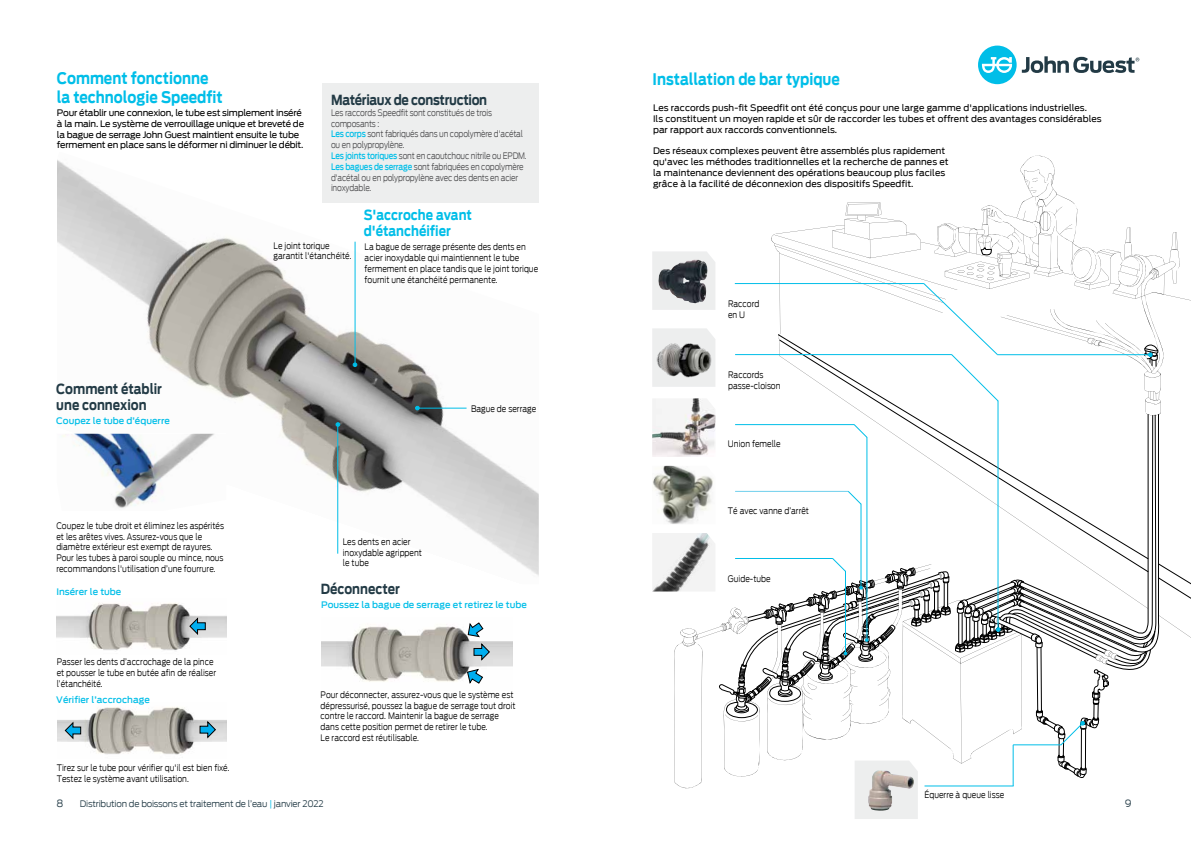
<style>
.page{position:relative;width:1191px;height:842px;background:#fff}
.page>*{position:absolute;margin:0;border:0;box-sizing:border-box;transform-origin:0 0}
.t1{font:700 16px/19.2px "Antenna";color:#00bee8;scale:.85 1}
.t2{font:700 14px/16px "Antenna";color:#223a45;scale:.85 1}
.t3{font:700 14px/16.8px "Antenna";color:#00bee8;scale:.85 1}
.t4{font:700 14px "Antenna";letter-spacing:-.025em;color:#223a45;scale:.85 1}
.t5{font:300 10px "Antenna";color:#223a45}
.t6{font:300 9px/10.8px "Antenna";color:#000;scale:.85 1}
.t7{font:9px/10.8px "Antenna";color:#000}
.t8{font:300 9px/10.8px "Antenna";letter-spacing:-.025em;color:#4d4d4f;scale:.84 1}
.t9{font:9px/10.8px "Antenna";letter-spacing:-.025em;color:#000}
.t10{font:500 9px "Antenna";color:#00bee8}
.t11{font:300 9px "Antenna";letter-spacing:-.025em;color:#223a45}
.s1{font-weight:500;color:#00bee8}
.s2{color:#00bee8}
</style>
<div class="page">
<div style="left:322px;top:84px;width:217px;height:119px;background:#edeeee"></div>
<img style="left:57px;top:160px;width:482px;height:416px">
<img style="left:57px;top:707px;width:169px;height:48px">
<img style="left:321px;top:626px;width:191px;height:58px">
<hr style="left:354px;top:242px;width:1px;height:122px;background:#00bee8">
<hr style="left:337px;top:424px;width:1px;height:130px;background:#00bee8">
<hr style="left:418px;top:408px;width:48px;height:1px;background:#00bee8">
<img style="left:57px;top:434px;width:169px;height:77px">
<img style="left:57px;top:603px;width:170px;height:48px">
<svg style="left:353px;top:362px;width:4px;height:5px"></svg>
<svg style="left:415px;top:406px;width:5px;height:4px"></svg>
<svg style="left:335px;top:422px;width:5px;height:5px"></svg>
<svg style="left:65px;top:722px;width:16px;height:16px"></svg>
<svg style="left:200px;top:721px;width:16px;height:17px"></svg>
<svg style="left:474px;top:644px;width:16px;height:16px"></svg>
<svg style="left:467px;top:669px;width:16px;height:14px"></svg>
<svg style="left:468px;top:622px;width:15px;height:15px"></svg>
<svg style="left:189px;top:618px;width:17px;height:16px"></svg>
<div style="left:978px;top:46px;width:38px;height:38px;background:#00bee8;border-radius:50%"></div>
<svg style="left:982px;top:57px;width:30px;height:16px"></svg>
<svg style="left:1021px;top:56px;width:118px;height:17px"></svg>
<svg style="left:652px;top:155px;width:539px;height:664px"></svg>
<hr style="left:924px;top:785px;width:89px;height:1px;background:#00bee8">
<img style="left:657px;top:260px;width:51px;height:43px">
<img style="left:868px;top:770px;width:46px;height:41px">
<img style="left:652px;top:339px;width:63px;height:44px">
<h1 class="t1" style="left:57px;top:69px;width:197px">Comment fonctionne la technologie Speedfit</h1>
<p class="t9" style="left:57px;top:107px;width:249px">Pour établir une connexion, le tube est simplement inséré à la main. Le système de verrouillage unique et breveté de la bague de serrage John Guest maintient ensuite le tube fermement en place sans le déformer ni diminuer le débit.</p>
<h2 class="t4" style="left:331px;top:92px;width:185px">Matériaux de construction</h2>
<p class="t8" style="left:331px;top:107px;width:234px">Les raccords Speedfit sont constitués de trois composants :<br><span class="s1">Les corps</span> sont fabriqués dans un copolymère d'acétal ou en polypropylène.<br><span class="s1">Les joints toriques</span> sont en caoutchouc nitrile ou EPDM.<br><span class="s1">Les bagues de serrage</span> sont fabriquées en copolymère d'acétal ou en polypropylène avec des dents en acier inoxydable.</p>
<h2 class="t3" style="left:364px;top:206px;width:129px">S'accroche avant d'étanchéifier</h2>
<h2 class="t2" style="left:56px;top:381px;width:126px">Comment établir une connexion</h2>
<p class="t10" style="left:56px;top:416px;width:115px">Coupez le tube d’équerre</p>
<p class="t6" style="left:56px;top:520px;width:199px">Coupez le tube droit et éliminez les aspérités et les arêtes vives. Assurez-vous que le diamètre extérieur est exempt de rayures.<br>Pour les tubes à paroi souple ou mince, nous recommandons l'utilisation d’une fourrure.</p>
<p class="t10" style="left:56px;top:586px;width:66px">Insérer le tube</p>
<p class="t6" style="left:57px;top:656px;width:189px">Passer les dents d’accrochage de la pince et pousser le tube en butée afin de réaliser l’étanchéité.</p>
<p class="t10" style="left:56px;top:694px;width:95px">Vérifier l’accrochage</p>
<p class="t6" style="left:57px;top:762px;width:205px">Tirez sur le tube pour vérifier qu'il est bien fixé.<br>Testez le système avant utilisation.</p>
<p class="t6" style="left:274px;top:241px;width:93px;line-height:10px">Le joint torique garantit l'étanchéité.</p>
<p class="t6" style="left:364px;top:242px;width:206px">La bague de serrage présente des dents en acier inoxydable qui maintiennent le tube fermement en place tandis que le joint torique fournit une étanchéité permanente.</p>
<p class="t6" style="left:471px;top:404px;width:78px">Bague de serrage</p>
<p class="t6" style="left:343px;top:536px;width:95px">Les dents en acier inoxydable agrippent le tube</p>
<h2 class="t2" style="left:321px;top:581px;width:95px">Déconnecter</h2>
<p class="t10" style="left:321px;top:599px;width:207px">Poussez la bague de serrage et retirez le tube</p>
<p class="t6" style="left:320px;top:689px;width:231px">Pour déconnecter, assurez-vous que le système est dépressurisé, poussez la bague de serrage tout droit contre le raccord. Maintenir la bague de serrage dans cette position permet de retirer le tube.<br>Le raccord est réutilisable.</p>
<h1 class="t1" style="left:652px;top:69px;width:222px">Installation de bar typique</h1>
<p class="t7" style="left:653px;top:103px;width:450px">Les raccords push-fit Speedfit ont été conçus pour une large gamme d'applications industrielles.<br>Ils constituent un moyen rapide et sûr de raccorder les tubes et offrent des avantages considérables par rapport aux raccords conventionnels.</p>
<p class="t7" style="left:653px;top:146px;width:297px">Des réseaux complexes peuvent être assemblés plus rapidement qu'avec les méthodes traditionnelles et la recherche de pannes et la maintenance deviennent des opérations beaucoup plus faciles grâce à la facilité de déconnexion des dispositifs Speedfit.</p>
<p class="t6" style="left:728px;top:299px;width:38px">Raccord en U</p>
<p class="t6" style="left:728px;top:369px;width:63px">Raccords passe-cloison</p>
<p class="t6" style="left:728px;top:439px;width:63px">Union femelle</p>
<p class="t6" style="left:728px;top:506px;width:97px">Té avec vanne d’arrêt</p>
<p class="t6" style="left:728px;top:573px;width:52px">Guide-tube</p>
<p class="t6" style="left:924px;top:789px;width:95px">Équerre à queue lisse</p>
<p class="t11" style="left:80px;top:798px;width:245px">Distribution de boissons et traitement de l’eau <span class="s2">|</span> janvier 2022</p>
<p class="t5" style="left:56px;top:798px;width:8px">8</p>
<p class="t5" style="left:1124px;top:798px;width:8px">9</p>
</div>
